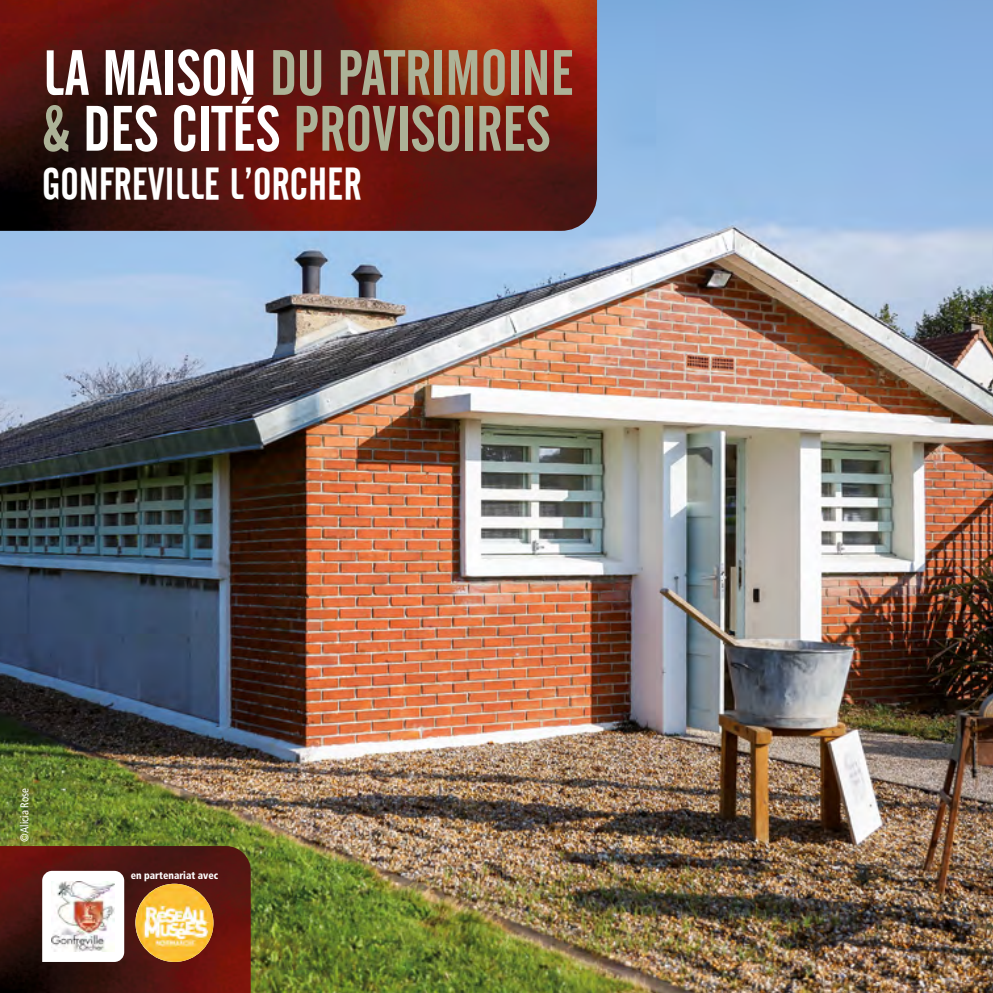
<style>
.page{position:relative;width:993px;height:993px;background:#fff}
.page>*{position:absolute;margin:0;border:0;box-sizing:border-box;transform-origin:0 0}
.t1{font:63.35px/55.8px "Cafeta";color:#acb297}
.t2{font:43.75px "Cafeta";color:#fff}
.t3{font:condensed 11.38px "Frutiger";color:#fff;scale:.95 1}
.t4{font:900 condensed 10.5px "Frutiger";color:#fff;scale:.95 1}
.s1{color:#fff}
</style>
<div class="page">
<img style="left:0;top:0;width:992px;height:992px">
<img style="left:0;top:845px;width:251px;height:147px">
<svg style="left:42px;top:870px;width:82px;height:91px"></svg>
<img style="left:52px;top:881px;width:63px;height:70px">
<img style="left:135px;top:883px;width:78px;height:78px;border-radius:39px">
<img style="left:0;top:0;width:597px;height:231px">
<p class="t1" style="left:42px;top:46px;width:533px"><span class="s1">LA MAISON</span> DU PATRIMOINE &amp; <span class="s1">DES CITÉS</span> PROVISOIRES</p>
<p class="t2" style="left:42px;top:160px;width:321px">GONFREVILLE L’ORCHER</p>
<p class="t3" style="left:18px;top:841px;width:58px;rotate:-90deg">©Alicia Rose</p>
<p class="t4" style="left:131px;top:868px;width:94px">en partenariat avec</p>
</div>
